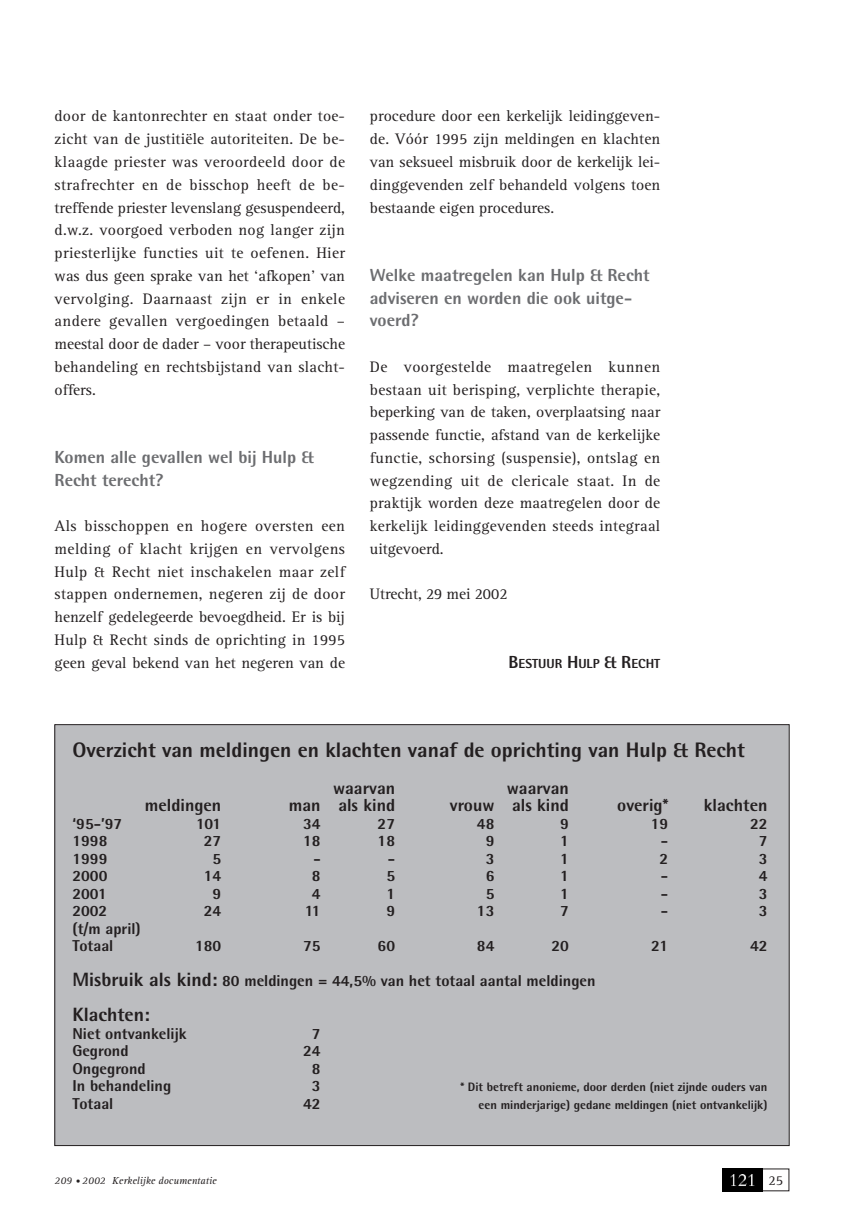
<style>
.page{position:relative;width:844px;height:1216px;background:#fff}
.page>*{position:absolute;margin:0;border:0;box-sizing:border-box;transform-origin:0 0}
.t1{font:800 21px "Rotis Semi Sans";color:#231f20}
.t2{font:800 19.25px "Rotis Semi Sans";color:#231f20}
.t3{font:800 17.5px/22.8px "Rotis Semi Sans";color:#6c6d70}
.t4{font:800 17.5px "Rotis Semi Sans";color:#231f20}
.t5{font:15.75px/22.8px "Rotis Serif";letter-spacing:.005em;color:#231f20;text-align:justify}
.t6{font:800 15.75px/17.5px "Rotis Semi Sans";color:#231f20}
.t7{font:14px "Rotis Serif";color:#231f20}
.t8{font:800 13.12px "Rotis Semi Sans";color:#231f20}
.t9{font:800 12.25px "Rotis Semi Sans";color:#231f20}
.t10{font:italic 10.5px "Rotis Serif";color:#231f20}
.s1{font-size:17.5px}
.s2{font-size:19.25px}
.s3{font-size:8.75px}
</style>
<div class="page">
<div style="left:761px;top:1168px;width:28px;height:23px;border:1px solid #231f20"></div>
<img style="left:722px;top:1168px;width:39px;height:23px">
<div style="left:55px;top:724px;width:734px;height:421px;background:#bcbdc0"></div>
<p class="t5" style="left:55px;top:106px;width:292px">door de kantonrechter en staat onder toe&shy;zicht van de justitiële autoriteiten. De be&shy;klaagde priester was veroordeeld door de strafrechter en de bisschop heeft de be&shy;treffende priester levenslang gesuspendeerd, d.w.z. voorgoed verboden nog langer zijn priesterlijke functies uit te oefenen. Hier was dus geen sprake van het ‘afkopen’ van vervolging. Daarnaast zijn er in enkele andere gevallen vergoedingen betaald – meestal door de dader – voor therapeutische behandeling en rechtsbijstand van slacht&shy;offers.</p>
<p class="t3" style="left:55px;top:447px;width:260px">Komen alle gevallen wel bij Hulp &amp;<br>Recht terecht?</p>
<p class="t5" style="left:55px;top:516px;width:292px">Als bisschoppen en hogere oversten een melding of klacht krijgen en vervolgens Hulp &amp; Recht niet inschakelen maar zelf stappen ondernemen, negeren zij de door henzelf gedelegeerde bevoegdheid. Er is bij Hulp &amp; Recht sinds de oprichting in 1995 geen geval bekend van het negeren van de</p>
<p class="t5" style="left:370px;top:106px;width:292px">procedure door een kerkelijk leidinggeven&shy;de. Vóór 1995 zijn meldingen en klachten van seksueel misbruik door de kerkelijk lei&shy;dinggevenden zelf behandeld volgens toen bestaande eigen procedures.</p>
<p class="t3" style="left:370px;top:265px;width:281px">Welke maatregelen kan Hulp &amp; Recht adviseren en worden die ook uitge&shy;voerd?</p>
<p class="t5" style="left:370px;top:357px;width:292px">De voorgestelde maatregelen kunnen bestaan uit berisping, verplichte therapie, beperking van de taken, overplaatsing naar passende functie, afstand van de kerkelijke functie, schorsing (suspensie), ontslag en wegzending uit de clericale staat. In de praktijk worden deze maatregelen door de kerkelijk leidinggevenden steeds integraal uitgevoerd.</p>
<p class="t5" style="left:370px;top:584px;width:139px">Utrecht, 29 mei 2002</p>
<p class="t8" style="left:508px;top:658px;width:153px"><span class="s1">B</span>ESTUUR <span class="s1">H</span>ULP <span class="s1">&amp; R</span>ECHT</p>
<h1 class="t1" style="left:72px;top:742px;width:674px">Overzicht van meldingen en klachten vanaf de oprichting van Hulp &amp; Recht</h1>
<p class="t4" style="left:333px;top:781px;width:63px">waarvan</p>
<p class="t4" style="left:507px;top:781px;width:63px">waarvan</p>
<p class="t4" style="left:145px;top:799px;width:78px">meldingen</p>
<p class="t4" style="left:289px;top:799px;width:108px">man als kind</p>
<p class="t4" style="left:450px;top:799px;width:120px">vrouw als kind</p>
<p class="t4" style="left:617px;top:799px;width:52px">overig*</p>
<p class="t4" style="left:703px;top:799px;width:65px">klachten</p>
<p class="t6" style="left:72px;top:816px;width:51px">‘95-’97</p>
<p class="t6" style="left:196px;top:816px;width:27px">101</p>
<p class="t6" style="left:303px;top:816px;width:19px">34</p>
<p class="t6" style="left:377px;top:816px;width:19px">27</p>
<p class="t6" style="left:477px;top:816px;width:19px">48</p>
<p class="t6" style="left:560px;top:816px;width:10px">9</p>
<p class="t6" style="left:650px;top:816px;width:19px">19</p>
<p class="t6" style="left:749px;top:816px;width:19px">22</p>
<p class="t6" style="left:72px;top:833px;width:37px">1998</p>
<p class="t6" style="left:204px;top:833px;width:19px">27</p>
<p class="t6" style="left:303px;top:833px;width:19px">18</p>
<p class="t6" style="left:377px;top:833px;width:19px">18</p>
<p class="t6" style="left:485px;top:833px;width:10px">9</p>
<p class="t6" style="left:560px;top:833px;width:10px">1</p>
<p class="t6" style="left:660px;top:833px;width:9px">-</p>
<p class="t6" style="left:758px;top:833px;width:10px">7</p>
<p class="t6" style="left:72px;top:851px;width:37px">1999</p>
<p class="t6" style="left:212px;top:851px;width:10px">5</p>
<p class="t6" style="left:313px;top:851px;width:9px">-</p>
<p class="t6" style="left:388px;top:851px;width:9px">-</p>
<p class="t6" style="left:485px;top:851px;width:10px">3</p>
<p class="t6" style="left:560px;top:851px;width:10px">1</p>
<p class="t6" style="left:659px;top:851px;width:10px">2</p>
<p class="t6" style="left:758px;top:851px;width:10px">3</p>
<p class="t6" style="left:72px;top:868px;width:37px">2000</p>
<p class="t6" style="left:204px;top:868px;width:19px">14</p>
<p class="t6" style="left:312px;top:868px;width:10px">8</p>
<p class="t6" style="left:386px;top:868px;width:10px">5</p>
<p class="t6" style="left:485px;top:868px;width:10px">6</p>
<p class="t6" style="left:560px;top:868px;width:10px">1</p>
<p class="t6" style="left:660px;top:868px;width:9px">-</p>
<p class="t6" style="left:758px;top:868px;width:10px">4</p>
<p class="t6" style="left:72px;top:886px;width:36px">2001</p>
<p class="t6" style="left:212px;top:886px;width:10px">9</p>
<p class="t6" style="left:312px;top:886px;width:10px">4</p>
<p class="t6" style="left:386px;top:886px;width:10px">1</p>
<p class="t6" style="left:485px;top:886px;width:10px">5</p>
<p class="t6" style="left:560px;top:886px;width:10px">1</p>
<p class="t6" style="left:660px;top:886px;width:9px">-</p>
<p class="t6" style="left:758px;top:886px;width:10px">3</p>
<p class="t6" style="left:72px;top:903px;width:36px">2002</p>
<p class="t6" style="left:204px;top:903px;width:19px">24</p>
<p class="t6" style="left:305px;top:903px;width:17px">11</p>
<p class="t6" style="left:386px;top:903px;width:10px">9</p>
<p class="t6" style="left:477px;top:903px;width:19px">13</p>
<p class="t6" style="left:560px;top:903px;width:10px">7</p>
<p class="t6" style="left:660px;top:903px;width:9px">-</p>
<p class="t6" style="left:758px;top:903px;width:10px">3</p>
<p class="t6" style="left:72px;top:921px;width:70px">(t/m april)<br>Totaal</p>
<p class="t6" style="left:195px;top:938px;width:28px">180</p>
<p class="t6" style="left:303px;top:938px;width:19px">75</p>
<p class="t6" style="left:377px;top:938px;width:19px">60</p>
<p class="t6" style="left:477px;top:938px;width:19px">84</p>
<p class="t6" style="left:551px;top:938px;width:19px">20</p>
<p class="t6" style="left:651px;top:938px;width:18px">21</p>
<p class="t6" style="left:749px;top:938px;width:19px">42</p>
<p class="t6" style="left:72px;top:973px;width:524px"><span class="s2">Misbruik als kind:</span> 80 meldingen = 44,5% van het totaal aantal meldingen</p>
<p class="t2" style="left:72px;top:1007px;width:79px">Klachten:</p>
<p class="t6" style="left:72px;top:1026px;width:116px">Niet ontvankelijk</p>
<p class="t6" style="left:312px;top:1026px;width:10px">7</p>
<p class="t6" style="left:72px;top:1043px;width:58px">Gegrond</p>
<p class="t6" style="left:303px;top:1043px;width:19px">24</p>
<p class="t6" style="left:72px;top:1061px;width:75px">Ongegrond</p>
<p class="t6" style="left:312px;top:1061px;width:10px">8</p>
<p class="t6" style="left:72px;top:1078px;width:100px">In behandeling</p>
<p class="t6" style="left:312px;top:1078px;width:10px">3</p>
<p class="t9" style="left:460px;top:1082px;width:308px">* Dit betreft anonieme, door derden (niet zijnde ouders van</p>
<p class="t6" style="left:72px;top:1096px;width:42px">Totaal</p>
<p class="t6" style="left:303px;top:1096px;width:19px">42</p>
<p class="t9" style="left:478px;top:1100px;width:290px">een minderjarige) gedane meldingen (niet ontvankelijk)</p>
<p class="t10" style="left:55px;top:1176px;width:164px">209 <span class="s3">•</span> 2002 Kerkelijke documentatie</p>
<p class="t7" style="left:768px;top:1175px;width:16px">25</p>
</div>
